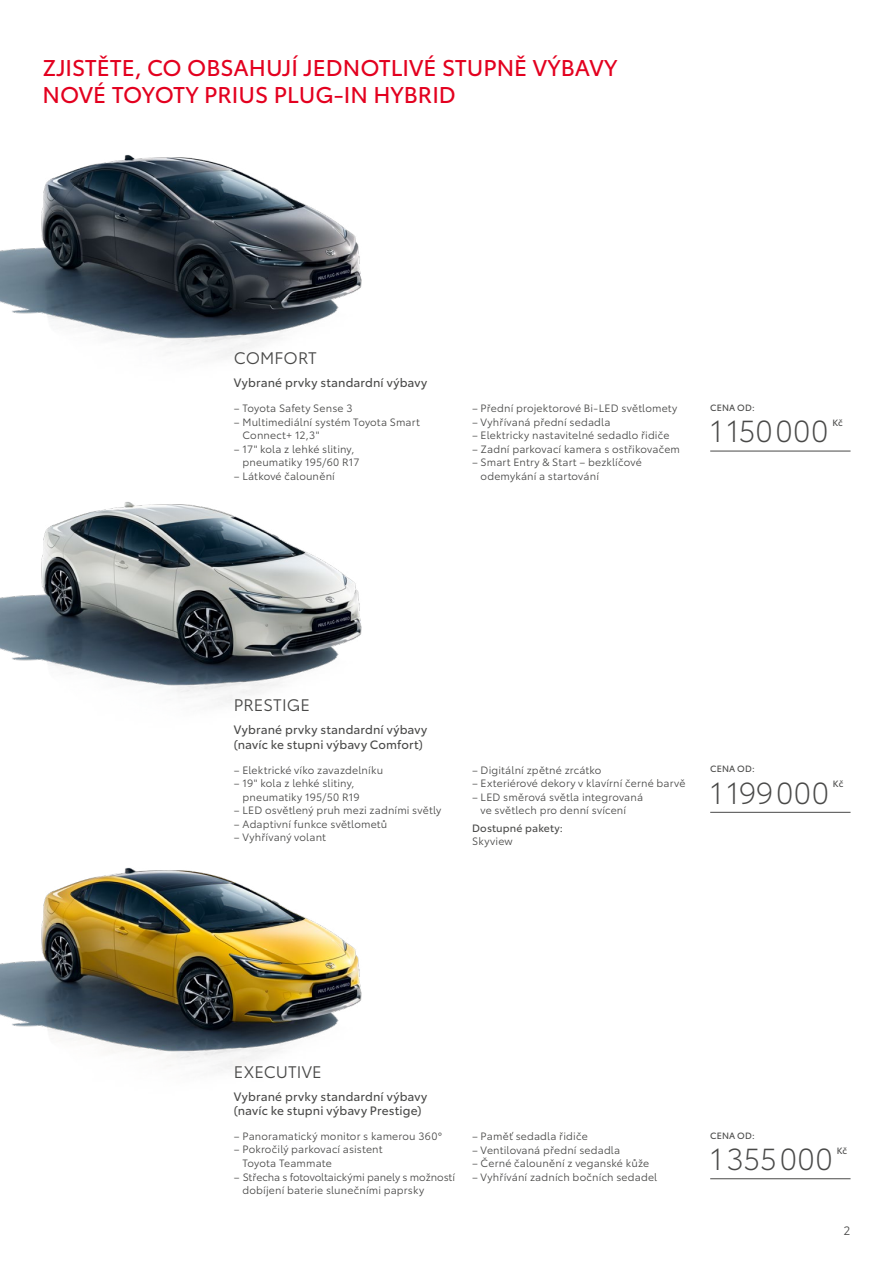
<style>
.page{position:relative;width:893px;height:1263px;background:#fff}
.page>*{position:absolute;margin:0;border:0;box-sizing:border-box;transform-origin:0 0}
.t1{font:300 30px "Toyota Type";letter-spacing:.015em;color:#494948}
.t2{font:22.5px/27px "Toyota Type";color:#e3001f}
.t3{font:16.5px "Toyota Type";letter-spacing:.005em;color:#494948}
.t4{font:12px/14.4px "Toyota Type";letter-spacing:.01em;color:#494948}
.t5{font:12px "Toyota Type";color:#494948}
.t6{font:10.5px/13.5px "Toyota Type";letter-spacing:.015em;color:#494948}
.t7{font:10.5px "Toyota Type";letter-spacing:.015em;color:#494948}
.t8{font:9px "Toyota Type";letter-spacing:.015em;color:#494948}
</style>
<div class="page">
<img style="left:0;top:155px;width:362px;height:204px">
<img style="left:0;top:502px;width:362px;height:204px">
<img style="left:0;top:867px;width:362px;height:205px">
<hr style="left:710px;top:451px;width:140px;height:1px;background:#494948">
<hr style="left:710px;top:812px;width:140px;height:1px;background:#494948">
<hr style="left:710px;top:1178px;width:140px;height:1px;background:#494948">
<h2 class="t2" style="left:43px;top:53px;width:576px">ZJISTĚTE, CO OBSAHUJÍ JEDNOTLIVÉ STUPNĚ VÝBAVY<br>NOVÉ TOYOTY PRIUS PLUG-IN HYBRID</h2>
<h3 class="t3" style="left:234px;top:346px;width:85px">COMFORT</h3>
<p class="t4" style="left:234px;top:375px;width:195px">Vybrané prvky standardní výbavy</p>
<p class="t6" style="left:234px;top:401px;width:120px">– Toyota Safety Sense 3</p>
<p class="t6" style="left:242px;top:414px;width:179px;text-indent:-9px">– Multimediální systém Toyota Smart<br>Connect+ 12,3"</p>
<p class="t6" style="left:242px;top:441px;width:119px;text-indent:-9px">– 17" kola z lehké slitiny, pneumatiky 195/60 R17</p>
<p class="t6" style="left:234px;top:468px;width:102px">– Látkové čalounění</p>
<p class="t6" style="left:472px;top:401px;width:207px">– Přední projektorové Bi‑LED světlomety</p>
<p class="t6" style="left:472px;top:414px;width:140px">– Vyhřívaná přední sedadla</p>
<p class="t6" style="left:472px;top:428px;width:199px">– Elektricky nastavitelné sedadlo řidiče</p>
<p class="t6" style="left:472px;top:441px;width:210px">– Zadní parkovací kamera s ostřikovačem</p>
<p class="t6" style="left:481px;top:455px;width:163px;text-indent:-9px">– Smart Entry &amp; Start – bezklíčové odemykání a startování</p>
<p class="t8" style="left:710px;top:401px;width:46px">CENA OD:</p>
<h1 class="t1" style="left:710px;top:410px;width:120px">1150000</h1>
<p class="t8" style="left:832px;top:416px;width:12px">Kč</p>
<h3 class="t3" style="left:234px;top:693px;width:78px">PRESTIGE</h3>
<p class="t4" style="left:234px;top:722px;width:195px">Vybrané prvky standardní výbavy (navíc ke stupni výbavy Comfort)</p>
<p class="t6" style="left:234px;top:762px;width:151px">– Elektrické víko zavazdelníku</p>
<p class="t6" style="left:242px;top:776px;width:119px;text-indent:-9px">– 19" kola z lehké slitiny, pneumatiky 195/50 R19</p>
<p class="t6" style="left:234px;top:803px;width:209px">– LED osvětlený pruh mezi zadními světly</p>
<p class="t6" style="left:234px;top:816px;width:155px">– Adaptivní funkce světlometů</p>
<p class="t6" style="left:234px;top:830px;width:93px">– Vyhřívaný volant</p>
<p class="t6" style="left:472px;top:762px;width:131px">– Digitální zpětné zrcátko</p>
<p class="t6" style="left:472px;top:776px;width:215px">– Exteriérové dekory v klavírní černé barvě</p>
<p class="t6" style="left:481px;top:789px;width:164px;text-indent:-9px">– LED směrová světla integrovaná ve světlech pro denní svícení</p>
<p class="t7" style="left:472px;top:820px;width:92px">Dostupné pakety:</p>
<p class="t6" style="left:472px;top:834px;width:42px">Skyview</p>
<p class="t8" style="left:710px;top:762px;width:46px">CENA OD:</p>
<h1 class="t1" style="left:710px;top:771px;width:120px">1199000</h1>
<p class="t8" style="left:833px;top:777px;width:12px">Kč</p>
<h3 class="t3" style="left:234px;top:1060px;width:89px">EXECUTIVE</h3>
<p class="t4" style="left:234px;top:1088px;width:195px">Vybrané prvky standardní výbavy (navíc ke stupni výbavy Prestige)</p>
<p class="t6" style="left:234px;top:1129px;width:209px">– Panoramatický monitor s kamerou 360°</p>
<p class="t6" style="left:242px;top:1142px;width:142px;text-indent:-9px">– Pokročilý parkovací asistent<br>Toyota Teammate</p>
<p class="t6" style="left:242px;top:1169px;width:214px;text-indent:-9px">– Střecha s fotovoltaickými panely s možností dobíjení baterie slunečními paprsky</p>
<p class="t6" style="left:472px;top:1129px;width:117px">– Paměť sedadla řidiče</p>
<p class="t6" style="left:472px;top:1142px;width:150px">– Ventilovaná přední sedadla</p>
<p class="t6" style="left:472px;top:1156px;width:179px">– Černé čalounění z veganské kůže</p>
<p class="t6" style="left:472px;top:1169px;width:187px">– Vyhřívání zadních bočních sedadel</p>
<p class="t8" style="left:710px;top:1129px;width:46px">CENA OD:</p>
<h1 class="t1" style="left:710px;top:1137px;width:124px">1355000</h1>
<p class="t8" style="left:837px;top:1143px;width:12px">Kč</p>
<p class="t5" style="left:844px;top:1222px;width:8px">2</p>
</div>
